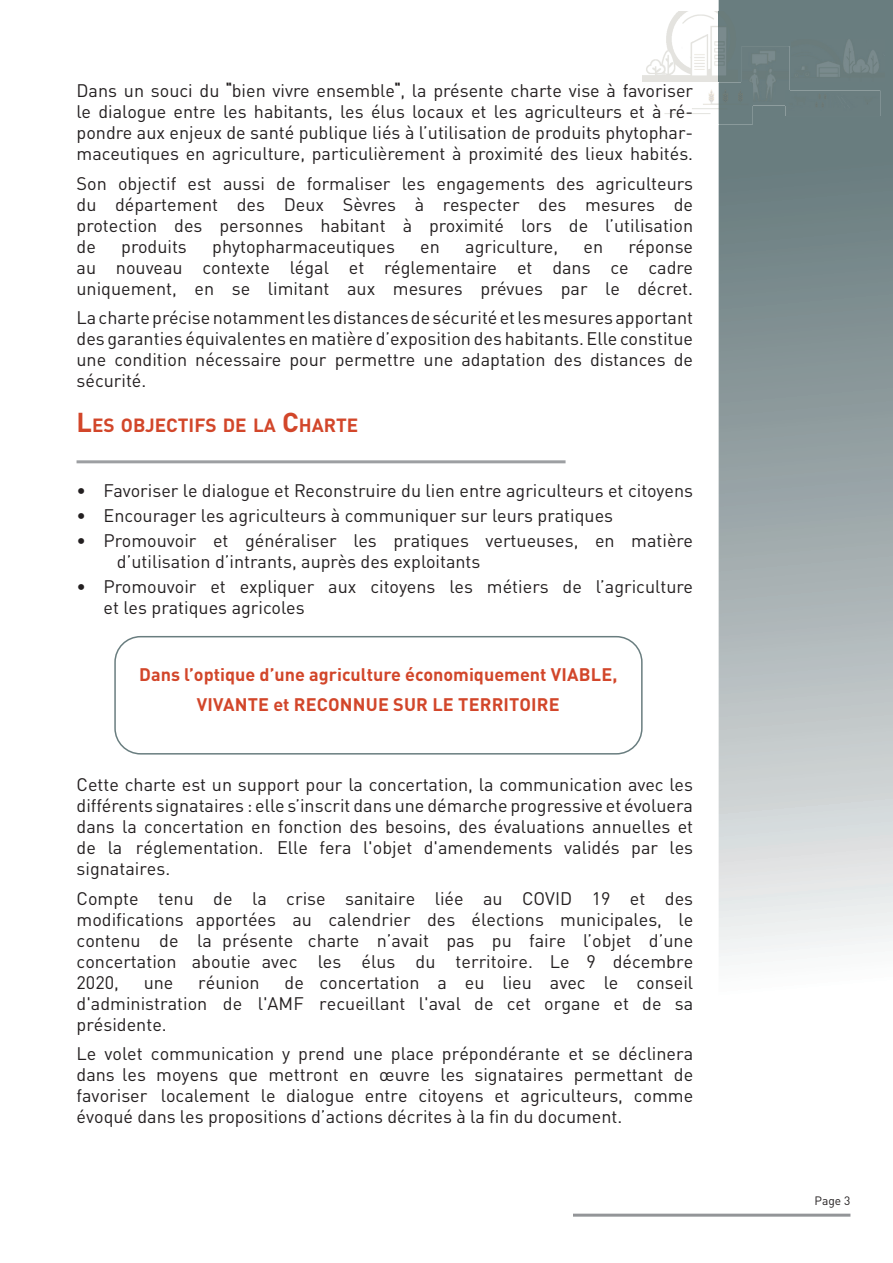
<style>
.page{position:relative;width:893px;height:1263px;background:#fff}
.page>*{position:absolute;margin:0;border:0;box-sizing:border-box;transform-origin:0 0}
.t1{font:700 18.9px "DINOT";color:#d2462a}
.t2{font:18px/21px "DINOT";color:#231f20;text-align:justify}
.t3{font:700 18px/30px "DINOT";color:#d2462a;text-align:center}
.t4{font:12px "DINOT";color:#231f20}
.s1{font-family:"Alpaca Scarlett Demo"}
.s2{font-size:27px}
</style>
<div class="page">
<svg style="left:719px;top:0;width:174px;height:1217px"></svg>
<img style="left:664px;top:83px;width:89px;height:41px">
<img style="left:792px;top:39px;width:92px;height:42px">
<img style="left:742px;top:46px;width:47px;height:59px">
<img style="left:742px;top:83px;width:11px;height:22px">
<div style="left:785px;top:91px;width:95px;height:25px;background:#6a7d7f"></div>
<img style="left:785px;top:91px;width:4px;height:14px">
<img style="left:643px;top:11px;width:94px;height:70px">
<hr style="left:77px;top:460px;width:489px;height:3px;background:#9d9fa2">
<div style="left:114px;top:636px;width:529px;height:118px;border:2px solid #697d7f;border-radius:26px"></div>
<hr style="left:573px;top:1214px;width:277px;height:3px;background:#939598">
<p class="t2" style="left:77px;top:80px;width:618px">Dans un souci du <span class="s1">“</span>bien vivre ensemble<span class="s1">“</span>, la présente charte vise à favoriser le dialogue entre les habitants, les élus locaux et les agriculteurs et à ré&shy;pondre aux enjeux de santé publique liés à l’utilisation de produits phytophar&shy;maceutiques en agriculture, particulièrement à proximité des lieux habités.</p>
<p class="t2" style="left:77px;top:173px;width:618px">Son objectif est aussi de formaliser les engagements des agriculteurs du département des Deux Sèvres à respecter des mesures de protection des personnes habitant à proximité lors de l’utilisation de</p>
<p class="t2" style="left:77px;top:236px;width:618px;text-indent:552px">réponse au nouveau contexte légal et réglementaire et dans ce cadre uniquement, en se limitant aux mesures prévues par le décret.</p>
<p class="t2" style="left:77px;top:307px;width:618px">La charte précise notamment les distances de sécurité et les mesures apportant des garanties équivalentes en matière d’exposition des habitants. Elle constitue une condition nécessaire pour permettre une adaptation des distances de sécurité.</p>
<p class="t2" style="left:121px;top:236px;width:67px">produits</p>
<p class="t2" style="left:212px;top:236px;width:184px">phytopharmaceutiques</p>
<p class="t2" style="left:420px;top:236px;width:21px">en</p>
<p class="t2" style="left:465px;top:236px;width:95px">agriculture,</p>
<p class="t2" style="left:584px;top:236px;width:21px">en</p>
<p class="t1" style="left:77px;top:413px;width:283px"><span class="s2">L</span>ES OBJECTIFS DE LA <span class="s2">C</span>HARTE</p>
<p class="t2" style="left:77px;top:479px;width:618px">• Favoriser le dialogue et Reconstruire du lien entre agriculteurs et citoyens</p>
<p class="t2" style="left:77px;top:504px;width:538px">• Encourager les agriculteurs à communiquer sur leurs pratiques</p>
<p class="t2" style="left:117px;top:530px;width:578px;text-indent:-40px">• Promouvoir et généraliser les pratiques vertueuses, en matière d’utilisation d’intrants, auprès des exploitants</p>
<p class="t2" style="left:104px;top:576px;width:591px;text-indent:-27px">• Promouvoir et expliquer aux citoyens les métiers de l’agriculture et les pratiques agricoles</p>
<p class="t3" style="left:139px;top:659px;width:479px">Dans l’optique d’une agriculture économiquement VIABLE,<br>VIVANTE et RECONNUE SUR LE TERRITOIRE</p>
<p class="t2" style="left:77px;top:774px;width:618px">Cette charte est un support pour la concertation, la communication avec les différents signataires : elle s’inscrit dans une démarche progressive et évoluera dans la concertation en fonction des besoins, des évaluations annuelles et de la réglementation. Elle fera l'objet d'amendements validés par les signataires.</p>
<p class="t2" style="left:77px;top:887px;width:618px">Compte tenu de la crise sanitaire liée au COVID 19 et des modifications apportées au calendrier des élections municipales, le contenu de la présente charte n’avait pas pu faire l’objet d’une concertation aboutie avec les élus du territoire. Le 9 décembre 2020,</p>
<p class="t2" style="left:144px;top:971px;width:31px">une</p>
<p class="t2" style="left:198px;top:971px;width:63px">réunion</p>
<p class="t2" style="left:77px;top:971px;width:618px;text-indent:208px">de concertation a eu lieu avec le conseil d'administration de l'AMF recueillant l'aval de cet organe et de sa présidente.</p>
<p class="t2" style="left:77px;top:1043px;width:618px">Le volet communication y prend une place prépondérante et se déclinera dans les moyens que mettront en œuvre les signataires permettant de favoriser localement le dialogue entre citoyens et agriculteurs, comme évoqué dans les propositions d’actions décrites à la fin du document.</p>
<p class="t4" style="left:815px;top:1193px;width:37px">Page 3</p>
</div>
